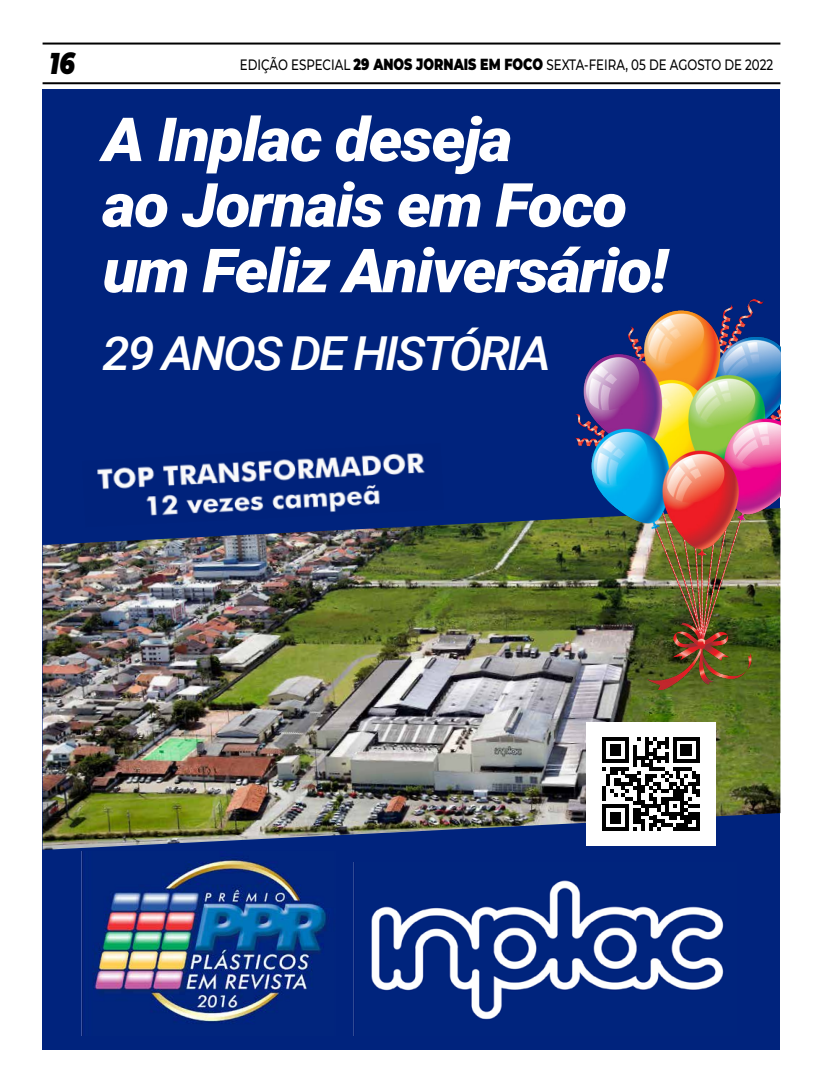
<style>
.page{position:relative;width:823px;height:1092px;background:#fff}
.page>*{position:absolute;margin:0;border:0;box-sizing:border-box;transform-origin:0 0}
.t1{font:italic 900 60.8px/65.5px "Roboto";letter-spacing:-.025em;color:#fff;scale:1.05 1}
.t2{font:italic 500 46.8px "Roboto";letter-spacing:-.05em;color:#fff;scale:1.05 1}
.t3{font:italic 900 30px "Montserrat";color:#000;scale:.79 1}
.t4{font:500 15px "Montserrat";color:#000;scale:.79 1}
.s1{font-weight:900;font-size:16px}
</style>
<div class="page">
<hr style="left:43px;top:43px;width:737px;height:2px;background:#000">
<hr style="left:43px;top:82px;width:737px;height:2px;background:#000">
<div style="left:43px;top:89px;width:737px;height:960px;background:#00237d"></div>
<img style="left:43px;top:518px;width:737px;height:331px">
<img style="left:82px;top:452px;width:361px;height:75px">
<img style="left:82px;top:851px;width:245px;height:184px">
<img style="left:353px;top:862px;width:371px;height:173px">
<img style="left:574px;top:299px;width:206px;height:390px">
<div style="left:585px;top:722px;width:130px;height:123px;background:#fff"></div>
<svg style="left:602px;top:737px;width:97px;height:93px"></svg>
<h3 class="t3" style="left:50px;top:40px;width:34px">16</h3>
<p class="t4" style="left:240px;top:54px;width:676px">EDIÇÃO ESPECIAL <span class="s1">29 ANOS JORNAIS EM FOCO</span> SEXTA-FEIRA, 05 DE AGOSTO DE 2022</p>
<h1 class="t1" style="left:102px;top:104px;width:540px">A Inplac deseja<br>ao Jornais em Foco um Feliz Aniversário!</h1>
<h2 class="t2" style="left:102px;top:320px;width:428px">29 ANOS DE HISTÓRIA</h2>
</div>
